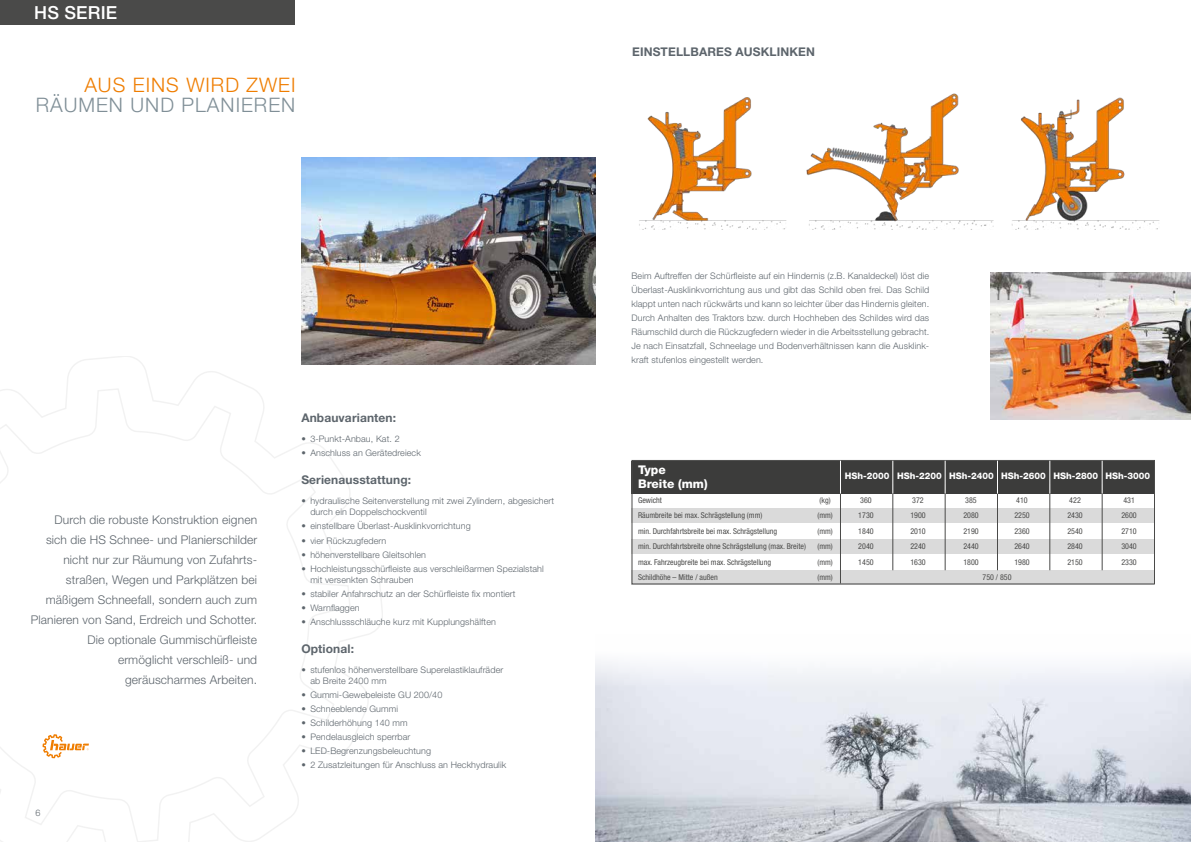
<style>
.page{position:relative;width:1191px;height:842px;background:#fff}
.page>*{position:absolute;margin:0;border:0;box-sizing:border-box;transform-origin:0 0}
.t1{font:300 20px "Helvetica Neue LT Pro";letter-spacing:.05em;color:#808f97}
.t2{font:300 20px "Helvetica Neue LT Pro";letter-spacing:.05em;color:#ef7d00}
.t3{font:500 18px "Helvetica Neue LT Pro";letter-spacing:.01em;color:#fff}
.t4{font:300 12px/20px "Helvetica Neue LT Pro";letter-spacing:.01em;color:#5d656c;text-align:right}
.t5{font:700 12px "Helvetica Neue LT Pro";letter-spacing:.01em;color:#5d656c}
.t6{font:800 12px/14.4px "Helvetica Neue LT Pro";color:#fff}
.t7{font:300 9px/14px "Helvetica Neue LT Pro";letter-spacing:.01em;color:#5d656c}
.t8{font:800 9px "Helvetica Neue LT Pro";color:#fff}
.t9{font:condensed 8px "Helvetica Neue LT Pro";color:#4a4a49}
</style>
<div class="page">
<svg style="left:0;top:356px;width:382px;height:486px"></svg>
<img style="left:595px;top:662px;width:596px;height:180px">
<img style="left:990px;top:273px;width:201px;height:146px">
<div style="left:0;top:0;width:294px;height:24px;background:#4a4a49"></div>
<svg style="left:43px;top:734px;width:46px;height:24px"></svg>
<div style="left:632px;top:508px;width:522px;height:15px;background:#dadada"></div>
<div style="left:632px;top:539px;width:522px;height:14px;background:#dadada"></div>
<div style="left:632px;top:570px;width:522px;height:14px;background:#dadada"></div>
<div style="left:632px;top:461px;width:522px;height:33px;background:#3c3c3b"></div>
<div style="left:631px;top:460px;width:524px;height:124px;border:1px solid #4a4a49"></div>
<hr style="left:840px;top:484px;width:1px;height:99px;background:#4a4a49">
<hr style="left:892px;top:484px;width:1px;height:86px;background:#4a4a49">
<hr style="left:944px;top:484px;width:1px;height:86px;background:#4a4a49">
<hr style="left:997px;top:484px;width:1px;height:86px;background:#4a4a49">
<hr style="left:1049px;top:484px;width:1px;height:86px;background:#4a4a49">
<hr style="left:1101px;top:484px;width:1px;height:86px;background:#4a4a49">
<hr style="left:840px;top:461px;width:1px;height:33px;background:#fff">
<hr style="left:892px;top:461px;width:1px;height:33px;background:#fff">
<hr style="left:944px;top:461px;width:1px;height:33px;background:#fff">
<hr style="left:997px;top:461px;width:1px;height:33px;background:#fff">
<hr style="left:1049px;top:461px;width:1px;height:33px;background:#fff">
<hr style="left:1101px;top:461px;width:1px;height:33px;background:#fff">
<img style="left:301px;top:157px;width:294px;height:208px">
<img style="left:639px;top:93px;width:521px;height:137px">
<h2 class="t3" style="left:34px;top:2px;width:84px">HS SERIE</h2>
<h1 class="t2" style="left:84px;top:72px;width:213px">AUS EINS WIRD ZWEI</h1>
<h1 class="t1" style="left:36px;top:92px;width:261px">RÄUMEN UND PLANIEREN</h1>
<p class="t4" style="left:31px;top:509px;width:228px">Durch die robuste Konstruktion eignen sich die HS Schnee- und Planierschilder nicht nur zur Räumung von Zufahrts&shy;straßen, Wegen und Parkplätzen bei mäßigem Schneefall, sondern auch zum Planieren von Sand, Erdreich und Schotter.<br>Die optionale Gummischürfleiste ermöglicht verschleiß- und<br>geräuscharmes Arbeiten.</p>
<p class="t7" style="left:35px;top:805px;width:7px">6</p>
<h3 class="t5" style="left:301px;top:411px;width:96px">Anbauvarianten:</h3>
<p class="t7" style="left:301px;top:432px;width:100px">• 3-Punkt-Anbau, Kat. 2</p>
<p class="t7" style="left:301px;top:446px;width:121px">• Anschluss an Gerätedreieck</p>
<h3 class="t5" style="left:301px;top:473px;width:111px">Serienausstattung:</h3>
<p class="t7" style="left:310px;top:496px;width:245px;line-height:11px;text-indent:-9px">• hydraulische Seitenverstellung mit zwei Zylindern, abgesichert durch ein Doppelschockventil</p>
<p class="t7" style="left:301px;top:519px;width:171px">• einstellbare Überlast-Ausklinkvorrichtung</p>
<p class="t7" style="left:301px;top:533px;width:87px">• vier Rückzugfedern</p>
<p class="t7" style="left:301px;top:547px;width:126px">• höhenverstellbare Gleitsohlen</p>
<p class="t7" style="left:310px;top:563px;width:235px;line-height:11px;text-indent:-9px">• Hochleistungsschürfleiste aus verschleißarmen Spezialstahl mit versenkten Schrauben</p>
<p class="t7" style="left:301px;top:586px;width:216px">• stabiler Anfahrschutz an der Schürfleiste fix montiert</p>
<p class="t7" style="left:301px;top:600px;width:60px">• Warnflaggen</p>
<p class="t7" style="left:301px;top:614px;width:196px">• Anschlussschläuche kurz mit Kupplungshälften</p>
<h3 class="t5" style="left:301px;top:641px;width:54px">Optional:</h3>
<p class="t7" style="left:310px;top:664px;width:194px;line-height:11px;text-indent:-9px">• stufenlos höhenverstellbare Superelastiklaufräder ab Breite 2400 mm</p>
<p class="t7" style="left:301px;top:687px;width:142px">• Gummi-Gewebeleiste GU 200/40</p>
<p class="t7" style="left:301px;top:701px;width:98px">• Schneeblende Gummi</p>
<p class="t7" style="left:301px;top:715px;width:108px">• Schilderhöhung 140 mm</p>
<p class="t7" style="left:301px;top:729px;width:111px">• Pendelausgleich sperrbar</p>
<p class="t7" style="left:301px;top:743px;width:131px">• LED-Begrenzungsbeleuchtung</p>
<p class="t7" style="left:301px;top:757px;width:206px">• 2 Zusatzleitungen für Anschluss an Heckhydraulik</p>
<h3 class="t5" style="left:632px;top:45px;width:184px">EINSTELLBARES AUSKLINKEN</h3>
<p class="t7" style="left:631px;top:269px;width:299px;text-align:justify">Beim Auftreffen der Schürfleiste auf ein Hindernis (z.B. Kanaldeckel) löst die Überlast-Ausklinkvorrichtung aus und gibt das Schild oben frei. Das Schild klappt unten nach rückwärts und kann so leichter über das Hindernis gleiten.<br>Durch Anhalten des Traktors bzw. durch Hochheben des Schildes wird das Räumschild durch die Rückzugfedern wieder in die Arbeitsstellung gebracht.<br>Je nach Einsatzfall, Schneelage und Bodenverhältnissen kann die Ausklink&shy;kraft stufenlos eingestellt werden.</p>
<h3 class="t6" style="left:638px;top:462px;width:71px">Type<br>Breite (mm)</h3>
<p class="t8" style="left:845px;top:470px;width:307px">HSh-2000 HSh-2200 HSh-2400 HSh-2600 HSh-2800 HSh-3000</p>
<p class="t9" style="left:638px;top:495px;width:25px">Gewicht</p>
<p class="t9" style="left:819px;top:495px;width:13px">(kg)</p>
<p class="t9" style="left:638px;top:511px;width:126px">Räumbreite bei max. Schrägstellung (mm)</p>
<p class="t9" style="left:817px;top:511px;width:17px">(mm)</p>
<p class="t9" style="left:638px;top:526px;width:141px">min. Durchfahrtsbreite bei max. Schrägstellung</p>
<p class="t9" style="left:817px;top:526px;width:17px">(mm)</p>
<p class="t9" style="left:638px;top:542px;width:169px">min. Durchfahrtsbreite ohne Schrägstellung (max. Breite)</p>
<p class="t9" style="left:817px;top:542px;width:17px">(mm)</p>
<p class="t9" style="left:638px;top:557px;width:135px">max. Fahrzeugbreite bei max. Schrägstellung</p>
<p class="t9" style="left:817px;top:557px;width:17px">(mm)</p>
<p class="t9" style="left:638px;top:573px;width:81px">Schildhöhe – Mitte / außen</p>
<p class="t9" style="left:817px;top:573px;width:17px">(mm)</p>
<p class="t9" style="left:860px;top:495px;width:13px">360</p>
<p class="t9" style="left:912px;top:495px;width:13px">372</p>
<p class="t9" style="left:965px;top:495px;width:13px">385</p>
<p class="t9" style="left:1016px;top:495px;width:13px">410</p>
<p class="t9" style="left:1069px;top:495px;width:13px">422</p>
<p class="t9" style="left:1123px;top:495px;width:13px">431</p>
<p class="t9" style="left:858px;top:511px;width:17px">1730</p>
<p class="t9" style="left:910px;top:511px;width:17px">1900</p>
<p class="t9" style="left:963px;top:511px;width:17px">2080</p>
<p class="t9" style="left:1014px;top:511px;width:17px">2250</p>
<p class="t9" style="left:1067px;top:511px;width:17px">2430</p>
<p class="t9" style="left:1121px;top:511px;width:17px">2600</p>
<p class="t9" style="left:858px;top:526px;width:17px">1840</p>
<p class="t9" style="left:910px;top:526px;width:17px">2010</p>
<p class="t9" style="left:963px;top:526px;width:17px">2190</p>
<p class="t9" style="left:1014px;top:526px;width:17px">2360</p>
<p class="t9" style="left:1067px;top:526px;width:17px">2540</p>
<p class="t9" style="left:1121px;top:526px;width:17px">2710</p>
<p class="t9" style="left:858px;top:542px;width:17px">2040</p>
<p class="t9" style="left:910px;top:542px;width:17px">2240</p>
<p class="t9" style="left:963px;top:542px;width:17px">2440</p>
<p class="t9" style="left:1014px;top:542px;width:17px">2640</p>
<p class="t9" style="left:1067px;top:542px;width:17px">2840</p>
<p class="t9" style="left:1121px;top:542px;width:17px">3040</p>
<p class="t9" style="left:858px;top:557px;width:17px">1450</p>
<p class="t9" style="left:910px;top:557px;width:17px">1630</p>
<p class="t9" style="left:963px;top:557px;width:17px">1800</p>
<p class="t9" style="left:1014px;top:557px;width:17px">1980</p>
<p class="t9" style="left:1067px;top:557px;width:17px">2150</p>
<p class="t9" style="left:1121px;top:557px;width:17px">2330</p>
<p class="t9" style="left:982px;top:573px;width:31px">750 / 850</p>
</div>
